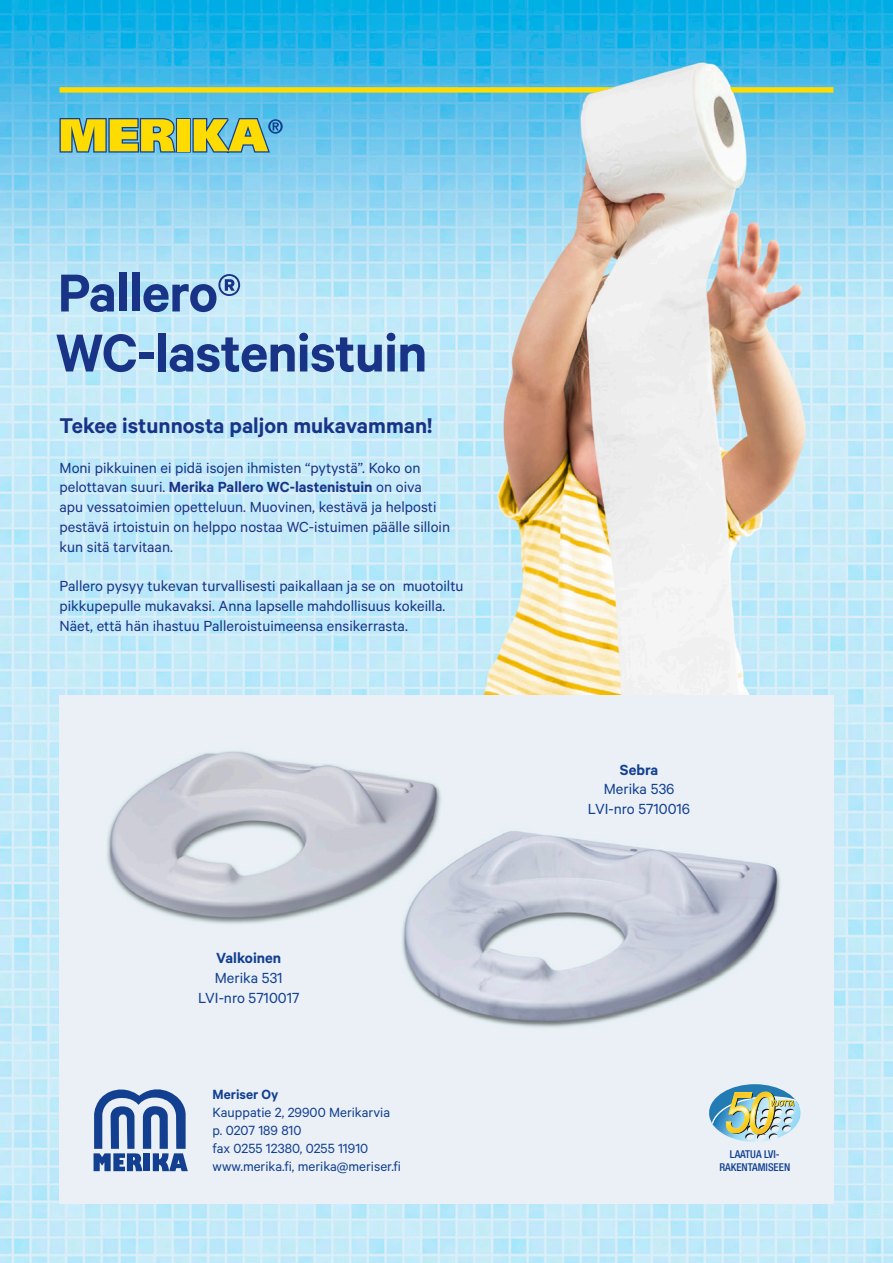
<style>
.page{position:relative;width:893px;height:1263px;background:#fff}
.page>*{position:absolute;margin:0;border:0;box-sizing:border-box;transform-origin:0 0}
.t1{font:600 60px "Calibre";letter-spacing:-.015em;color:#193487}
.t2{font:600 24px "Calibre";color:#193487}
.t3{font:16.5px/19.8px "Calibre";color:#193487}
.t4{font:16.5px "Calibre";color:#123f90}
.t5{font:600 16.5px "Calibre";color:#123f90}
.t6{font:15px "Calibre";color:#123f90}
.t7{font:600 15px "Calibre";color:#123f90}
.t8{font:500 condensed 10.8px "Helvetica Neue";color:#123f90}
.s1{font-weight:600}
</style>
<div class="page">
<img style="left:0;top:0;width:893px;height:1263px">
<svg style="left:60px;top:87px;width:773px;height:6px;background:#efdc39"></svg>
<img style="left:60px;top:695px;width:773px;height:508px">
<svg style="left:58px;top:117px;width:225px;height:38px;background:#b0bc58"></svg>
<svg style="left:94px;top:1084px;width:94px;height:87px;background:#7c96c2"></svg>
<img style="left:709px;top:1084px;width:91px;height:58px">
<p class="t1" style="left:58px;top:257px;width:185px">Pallero®</p>
<p class="t1" style="left:56px;top:317px;width:373px">WC-lastenistuin</p>
<p class="t2" style="left:60px;top:411px;width:374px">Tekee istunnosta paljon mukavamman!</p>
<p class="t3" style="left:60px;top:457px;width:364px">Moni pikkuinen ei pidä isojen ihmisten “pytystä”. Koko on pelottavan suuri. <span class="s1">Merika Pallero WC-lastenistuin</span> on oiva</p>
<p class="t3" style="left:60px;top:496px;width:392px">apu vessatoimien opetteluun. Muovinen, kestävä ja helposti pestävä irtoistuin on helppo nostaa WC-istuimen päälle silloin kun sitä tarvitaan.</p>
<p class="t3" style="left:60px;top:576px;width:406px">Pallero pysyy tukevan turvallisesti paikallaan ja se on muotoiltu pikkupepulle mukavaksi. Anna lapselle mahdollisuus kokeilla.<br>Näet, että hän ihastuu Palleroistuimeensa ensikerrasta.</p>
<p class="t5" style="left:216px;top:948px;width:67px">Valkoinen</p>
<p class="t4" style="left:215px;top:968px;width:69px">Merika 531</p>
<p class="t4" style="left:198px;top:988px;width:103px">LVI-nro 5710017</p>
<p class="t7" style="left:213px;top:1086px;width:67px">Meriser Oy</p>
<p class="t6" style="left:213px;top:1104px;width:179px">Kauppatie 2, 29900 Merikarvia</p>
<p class="t6" style="left:213px;top:1122px;width:91px">p. 0207 189 810</p>
<p class="t6" style="left:213px;top:1140px;width:157px">fax 0255 12380, 0255 11910</p>
<p class="t6" style="left:213px;top:1158px;width:190px">www.merika.fi, merika@meriser.fi</p>
<p class="t5" style="left:620px;top:760px;width:40px">Sebra</p>
<p class="t4" style="left:604px;top:780px;width:72px">Merika 536</p>
<p class="t4" style="left:588px;top:799px;width:104px">LVI-nro 5710016</p>
<p class="t8" style="left:730px;top:1148px;width:51px">LAATUA LVI-</p>
<p class="t8" style="left:719px;top:1161px;width:72px">RAKENTAMISEEN</p>
</div>
